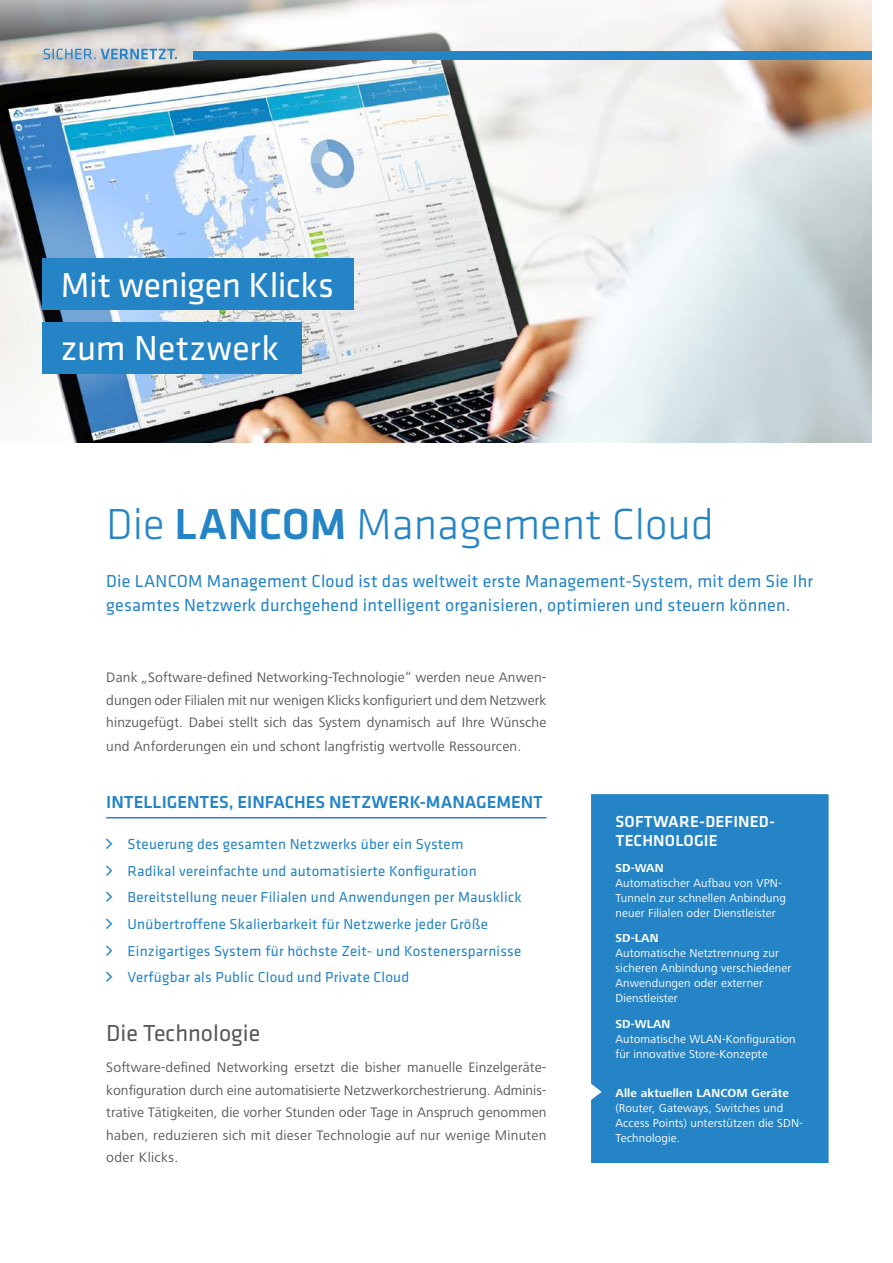
<style>
.page{position:relative;width:893px;height:1263px;background:#fff}
.page>*{position:absolute;margin:0;border:0;box-sizing:border-box;transform-origin:0 0}
.t1{font:300 45px "Klavika Basic";color:#2484c6}
.t2{font:36px/63.8px "Klavika Basic";letter-spacing:-.005em;color:#fff}
.t3{font:24px "Klavika Basic";color:#58595b}
.t4{font:18px/24px "Klavika";letter-spacing:.01em;color:#2484c6}
.t5{font:500 18px "Klavika Basic";color:#2484c6}
.t6{font:500 16.5px/18.8px "Klavika Basic";letter-spacing:.01em;color:#fff}
.t7{font:15px/26.7px "Klavika Basic";letter-spacing:.015em;color:#2484c6}
.t8{font:14.25px/22.5px "Frutiger Next LT";letter-spacing:.01em;color:#58595b;text-align:justify}
.t9{font:12px/15px "Frutiger Next LT";letter-spacing:.01em;color:#fff}
.t10{font:700 12px "Frutiger Next LT";letter-spacing:.01em;color:#fff}
.s1{font-weight:500}
</style>
<div class="page">
<img style="left:0;top:79px;width:872px;height:364px">
<svg style="left:0;top:0;width:872px;height:79px"></svg>
<svg style="left:9px;top:177px;width:176px;height:229px"></svg>
<div style="left:193px;top:51px;width:679px;height:8px;background:#2484c6"></div>
<svg style="left:43px;top:49px;width:134px;height:10px"></svg>
<div style="left:591px;top:794px;width:238px;height:369px;background:#2484c6"></div>
<div style="left:43px;top:259px;width:311px;height:51px;background:#2484c6"></div>
<div style="left:43px;top:323px;width:259px;height:51px;background:#2484c6"></div>
<hr style="left:106px;top:817px;width:440px;height:1px;background:#2484c6">
<h2 class="t2" style="left:61px;top:252px;width:275px">Mit wenigen Klicks zum Netzwerk</h2>
<h1 class="t1" style="left:106px;top:497px;width:609px">Die <span class="s1">LANCOM</span> Management Cloud</h1>
<p class="t4" style="left:106px;top:569px;width:708px">Die LANCOM Management Cloud ist das weltweit erste Management-System, mit dem Sie Ihr gesamtes Netzwerk durchgehend intelligent organisieren, optimieren und steuern können.</p>
<p class="t8" style="left:106px;top:666px;width:442px">Dank „Software-defined Networking-Technologie“ werden neue Anwen&shy;dungen oder Filialen mit nur wenigen Klicks konfiguriert und dem Netzwerk hinzugefügt. Dabei stellt sich das System dynamisch auf Ihre Wünsche</p>
<p class="t8" style="left:106px;top:735px;width:416px">und Anforderungen ein und schont langfristig wertvolle Ressourcen.</p>
<p class="t5" style="left:106px;top:790px;width:438px">INTELLIGENTES, EINFACHES NETZWERK-MANAGEMENT</p>
<p class="t7" style="left:128px;top:830px;width:396px">Steuerung des gesamten Netzwerks über ein System<br>Radikal vereinfachte und automatisierte Konfiguration Bereitstellung neuer Filialen und Anwendungen per Mausklick Unübertroffene Skalierbarkeit für Netzwerke jeder Größe Einzigartiges System für höchste Zeit- und Kostenersparnisse Verfügbar als Public Cloud und Private Cloud</p>
<h3 class="t3" style="left:106px;top:1018px;width:155px">Die Technologie</h3>
<p class="t8" style="left:106px;top:1056px;width:442px">Software-defined Networking ersetzt die bisher manuelle Einzelgeräte&shy;konfiguration durch eine automatisierte Netzwerkorchestrierung. Adminis&shy;trative Tätigkeiten, die vorher Stunden oder Tage in Anspruch genommen haben, reduzieren sich mit dieser Technologie auf nur wenige Minuten oder Klicks.</p>
<p class="t6" style="left:615px;top:812px;width:161px">SOFTWARE-DEFINED-<br>TECHNOLOGIE</p>
<p class="t10" style="left:615px;top:861px;width:50px">SD-WAN</p>
<p class="t9" style="left:615px;top:875px;width:172px">Automatischer Aufbau von VPN-<br>Tunneln zur schnellen Anbindung neuer Filialen oder Dienstleister</p>
<p class="t10" style="left:615px;top:931px;width:45px">SD-LAN</p>
<p class="t9" style="left:615px;top:946px;width:177px">Automatische Netztrennung zur sicheren Anbindung verschiedener<br>Anwendungen oder externer<br>Dienstleister</p>
<p class="t10" style="left:615px;top:1017px;width:56px">SD-WLAN</p>
<p class="t9" style="left:615px;top:1031px;width:182px">Automatische WLAN-Konfiguration für innovative Store-Konzepte</p>
<p class="t10" style="left:615px;top:1086px;width:175px">Alle aktuellen LANCOM Geräte</p>
<p class="t9" style="left:615px;top:1100px;width:189px">(Router, Gateways, Switches und<br>Access Points) unterstützen die SDN-<br>Technologie.</p>
</div>
